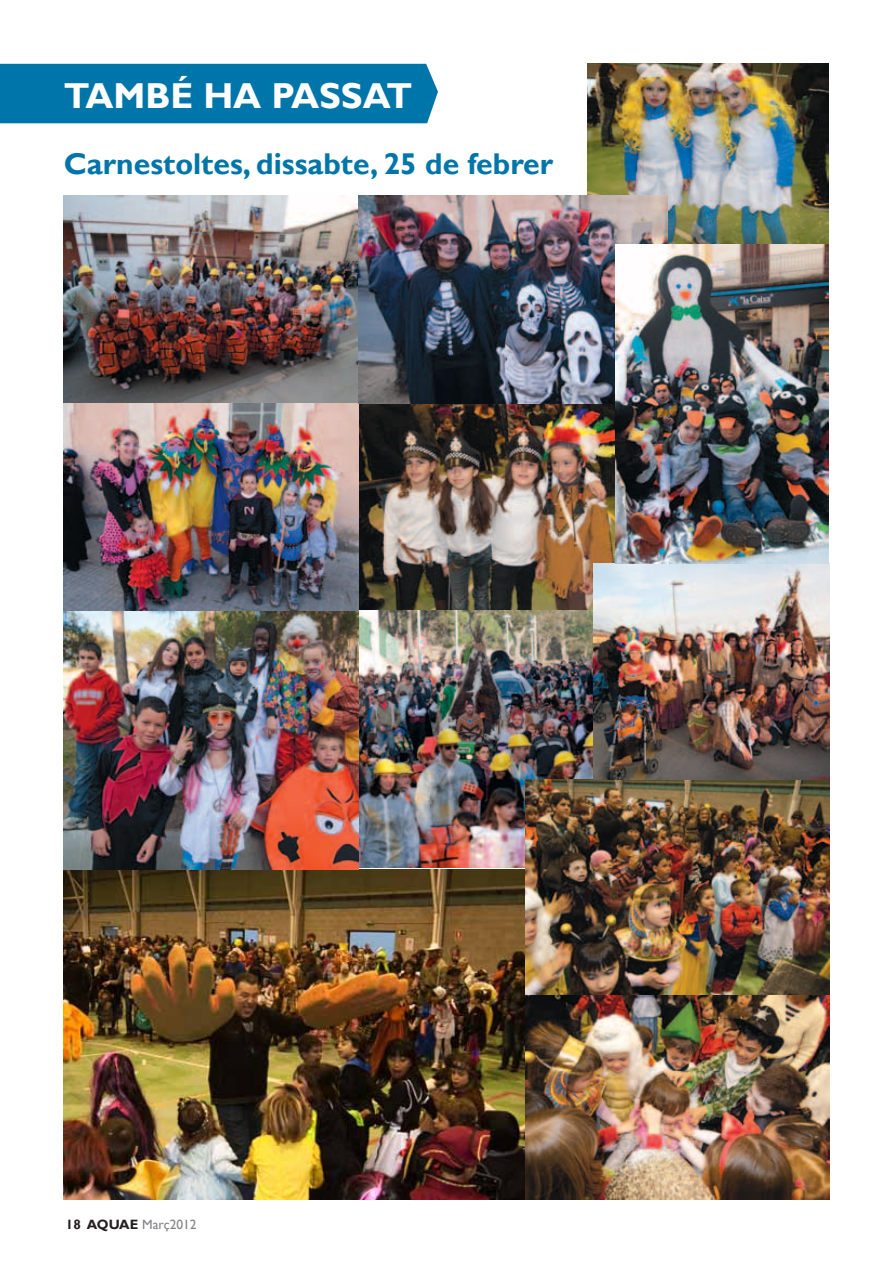
<style>
.page{position:relative;width:893px;height:1263px;background:#fff}
.page>*{position:absolute;margin:0;border:0;box-sizing:border-box;transform-origin:0 0}
.t1{font:700 36px "Gill Sans";color:#fff}
.t2{font:700 30px "Gill Sans";color:#0075a9}
.t3{font:13.5px "Gill Sans";color:#808285}
.s1{font-weight:700;color:#231f20}
</style>
<div class="page">
<div style="left:0;top:64px;width:438px;height:59px;background:#0075a9"></div>
<img style="left:64px;top:196px;width:551px;height:208px">
<img style="left:587px;top:64px;width:242px;height:181px">
<img style="left:358px;top:404px;width:257px;height:207px">
<img style="left:64px;top:869px;width:462px;height:330px">
<img style="left:358px;top:611px;width:235px;height:257px">
<img style="left:64px;top:404px;width:294px;height:465px">
<img style="left:526px;top:779px;width:303px;height:420px">
<img style="left:593px;top:564px;width:236px;height:215px">
<img style="left:615px;top:245px;width:214px;height:319px">
<p class="t1" style="left:64px;top:74px;width:350px">TAMBÉ HA PASSAT</p>
<p class="t2" style="left:64px;top:146px;width:491px">Carnestoltes, dissabte, 25 de febrer</p>
<p class="t3" style="left:66px;top:1216px;width:132px"><span class="s1">18 AQUAE</span> Març2012</p>
</div>
